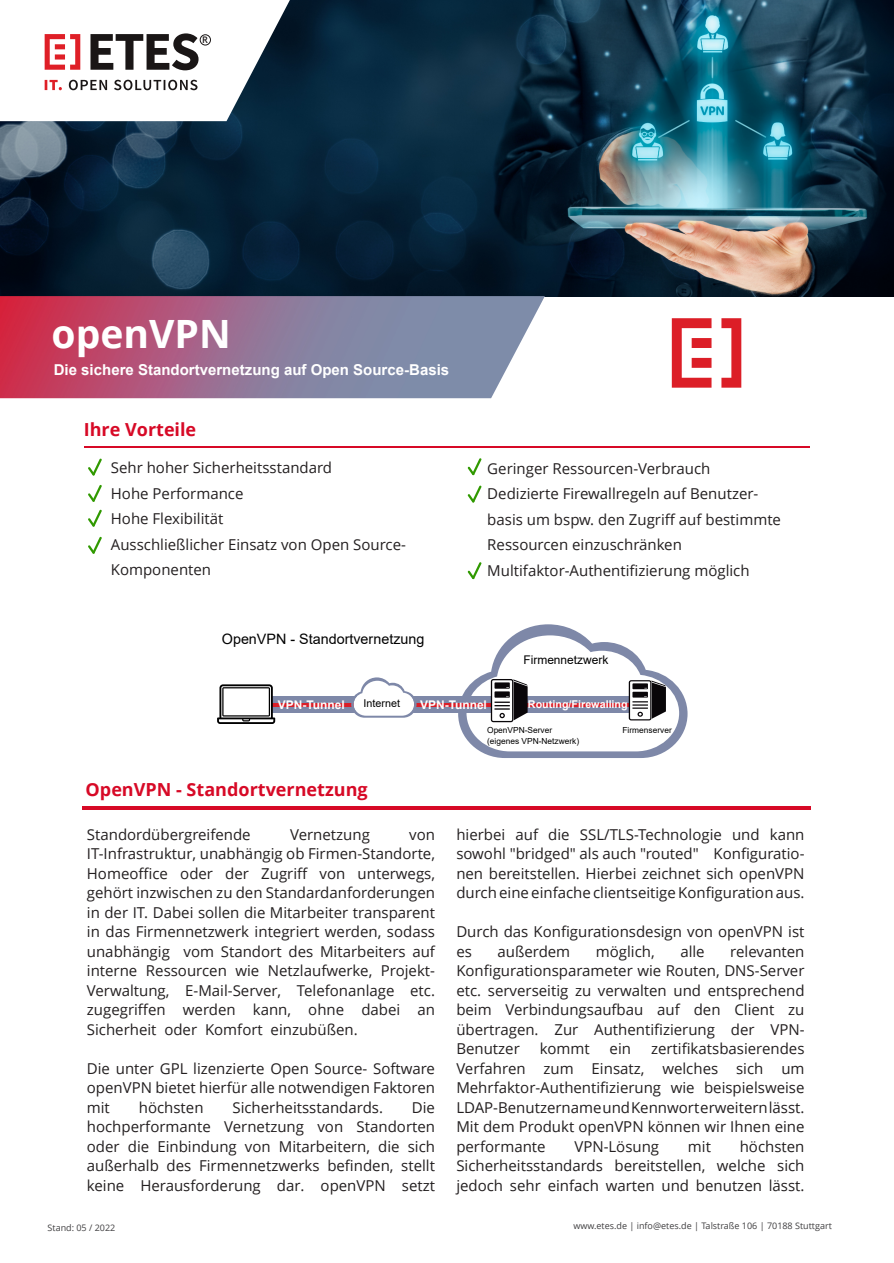
<style>
.page{position:relative;width:894px;height:1263px;background:#fff}
.page>*{position:absolute;margin:0;border:0;box-sizing:border-box;transform-origin:0 0}
.t1{font:700 39px "Open Sans";color:#fff}
.t2{font:700 18px "Open Sans";color:#d70926}
.t3{font:15px/19.5px "Open Sans";color:#231f20;text-align:justify}
.t4{font:700 15px "Arial";color:#fff}
.t5{font:14.4px "Arial";color:#000}
.t6{font:700 12px "Arial";color:#fff}
.t7{font:12px "Arial";color:#000}
.t8{font:700 10.8px "Arial";color:#fff}
.t9{font:10.8px "Arial";color:#000}
.t10{font:9px "Open Sans";color:#403f41}
.t11{font:600 9px "Open Sans";color:#1a1616}
.t12{font:8.4px "Arial";color:#000}
</style>
<div class="page">
<img style="left:0;top:0;width:893px;height:297px">
<hr style="left:83px;top:806px;width:727px;height:3px;background:#d70926">
<img style="left:0;top:296px;width:544px;height:102px">
<svg style="left:0;top:0;width:290px;height:121px"></svg>
<div style="left:200px;top:34px;width:11px;height:12px;border:1px solid #1a1616;border-radius:50%"></div>
<svg style="left:88px;top:458px;width:14px;height:18px"></svg>
<svg style="left:88px;top:510px;width:14px;height:17px"></svg>
<svg style="left:88px;top:485px;width:14px;height:17px"></svg>
<svg style="left:88px;top:537px;width:14px;height:17px"></svg>
<svg style="left:467px;top:458px;width:14px;height:17px"></svg>
<svg style="left:467px;top:485px;width:14px;height:18px"></svg>
<svg style="left:467px;top:562px;width:14px;height:17px"></svg>
<hr style="left:84px;top:446px;width:725px;height:2px;background:#d70926">
<div style="left:271px;top:696px;width:87px;height:16px;background:#7e88a8"></div>
<hr style="left:271px;top:703px;width:87px;height:3px;background:#d91f29">
<div style="left:397px;top:696px;width:94px;height:16px;background:#7e88a8"></div>
<hr style="left:397px;top:703px;width:94px;height:3px;background:#d91f29">
<svg style="left:217px;top:684px;width:58px;height:40px"></svg>
<svg style="left:351px;top:677px;width:65px;height:41px"></svg>
<svg style="left:458px;top:624px;width:229px;height:134px"></svg>
<svg style="left:671px;top:318px;width:70px;height:70px"></svg>
<p class="t11" style="left:202px;top:36px;width:7px">R</p>
<h1 class="t1" style="left:52px;top:318px;width:181px">openVPN</h1>
<p class="t4" style="left:54px;top:365px;width:397px">Die sichere Standortvernetzung auf Open Source-Basis</p>
<p class="t2" style="left:84px;top:422px;width:114px">Ihre Vorteile</p>
<p class="t3" style="left:111px;top:456px;width:296px;line-height:25.5px;text-align:left">Sehr hoher Sicherheitsstandard<br>Hohe Performance<br>Hohe Flexibilität<br>Ausschließlicher Einsatz von Open Source-<br>Komponenten</p>
<p class="t5" style="left:222px;top:634px;width:204px">OpenVPN - Standortvernetzung</p>
<p class="t3" style="left:487px;top:457px;width:295px;line-height:25.5px;text-align:left">Geringer Ressourcen-Verbrauch Dedizierte Firewallregeln auf Benutzer&shy;basis um bspw. den Zugriff auf bestimmte Ressourcen einzuschränken Multifaktor-Authentifizierung möglich</p>
<p class="t7" style="left:523px;top:656px;width:86px">Firmennetzwerk</p>
<p class="t9" style="left:363px;top:699px;width:38px">Internet</p>
<p class="t6" style="left:278px;top:700px;width:68px">VPN-Tunnel</p>
<p class="t6" style="left:420px;top:700px;width:68px">VPN-Tunnel</p>
<p class="t8" style="left:527px;top:700px;width:101px">Routing/Firewalling</p>
<p class="t2" style="left:86px;top:782px;width:283px">OpenVPN - Standortvernetzung</p>
<p class="t3" style="left:87px;top:826px;width:165px">Standordübergreifende</p>
<p class="t3" style="left:290px;top:826px;width:81px">Vernetzung</p>
<p class="t3" style="left:87px;top:826px;width:349px;text-indent:322px">von IT-Infrastruktur, unabhängig ob Firmen-Standorte, Homeoffice oder der Zugriff von unterwegs, gehört inzwischen zu den Standardanforderungen in der IT. Dabei sollen die Mitarbeiter transparent in das Firmennetzwerk integriert werden, sodass unabhängig vom Standort des Mitarbeiters auf interne Ressourcen wie Netzlaufwerke, Projekt-Verwaltung, E-Mail-Server, Telefonanlage etc. zugegriffen werden kann, ohne dabei an Sicherheit oder Komfort einzubüßen.</p>
<p class="t3" style="left:87px;top:1060px;width:349px">Die unter GPL lizenzierte Open Source- Software openVPN bietet hierfür alle notwendigen Faktoren mit</p>
<p class="t3" style="left:139px;top:1099px;width:66px">höchsten</p>
<p class="t3" style="left:232px;top:1099px;width:152px">Sicherheitsstandards.</p>
<p class="t3" style="left:87px;top:1099px;width:349px;text-indent:325px">Die hochperformante Vernetzung von Standorten oder die Einbindung von Mitarbeitern, die sich außerhalb des Firmennetzwerks befinden, stellt keine Herausforderung dar. openVPN setzt</p>
<p class="t12" style="left:487px;top:727px;width:67px">OpenVPN-Server</p>
<p class="t12" style="left:622px;top:727px;width:51px">Firmenserver</p>
<p class="t12" style="left:487px;top:738px;width:94px">(eigenes VPN-Netzwerk)</p>
<p class="t3" style="left:456px;top:826px;width:349px">hierbei auf die SSL/TLS-Technologie und kann sowohl "bridged" als auch "routed" Konfiguratio&shy;nen bereitstellen. Hierbei zeichnet sich openVPN durch eine einfache clientseitige Konfiguration aus.</p>
<p class="t3" style="left:456px;top:923px;width:349px">Durch das Konfigurationsdesign von openVPN ist es</p>
<p class="t3" style="left:497px;top:943px;width:74px">außerdem</p>
<p class="t3" style="left:595px;top:943px;width:60px">möglich,</p>
<p class="t3" style="left:680px;top:943px;width:26px">alle</p>
<p class="t3" style="left:456px;top:943px;width:349px;text-indent:274px">relevanten Konfigurationsparameter wie Routen, DNS-Server etc. serverseitig zu verwalten und entsprechend beim Verbindungsaufbau auf den Client zu übertragen. Zur Authentifizierung der VPN-Benutzer</p>
<p class="t3" style="left:456px;top:1040px;width:349px;text-indent:195px">zertifikatsbasierendes Verfahren zum Einsatz, welches sich um Mehrfaktor-Authentifizierung wie beispielsweise LDAP-BenutzernameundKennworterweiternlässt.<br>Mit dem Produkt openVPN können wir Ihnen eine performante</p>
<p class="t3" style="left:539px;top:1040px;width:51px">kommt</p>
<p class="t3" style="left:609px;top:1040px;width:23px">ein</p>
<p class="t3" style="left:456px;top:1138px;width:349px;text-indent:283px">höchsten Sicherheitsstandards bereitstellen, welche sich jedoch sehr einfach warten und benutzen lässt.</p>
<p class="t3" style="left:574px;top:1138px;width:86px">VPN-Lösung</p>
<p class="t3" style="left:687px;top:1138px;width:25px">mit</p>
<p class="t10" style="left:48px;top:1224px;width:69px">Stand: 05 / 2022</p>
<p class="t10" style="left:573px;top:1222px;width:260px">www.etes.de | info@etes.de | Talstraße 106 | 70188 Stuttgart</p>
</div>
